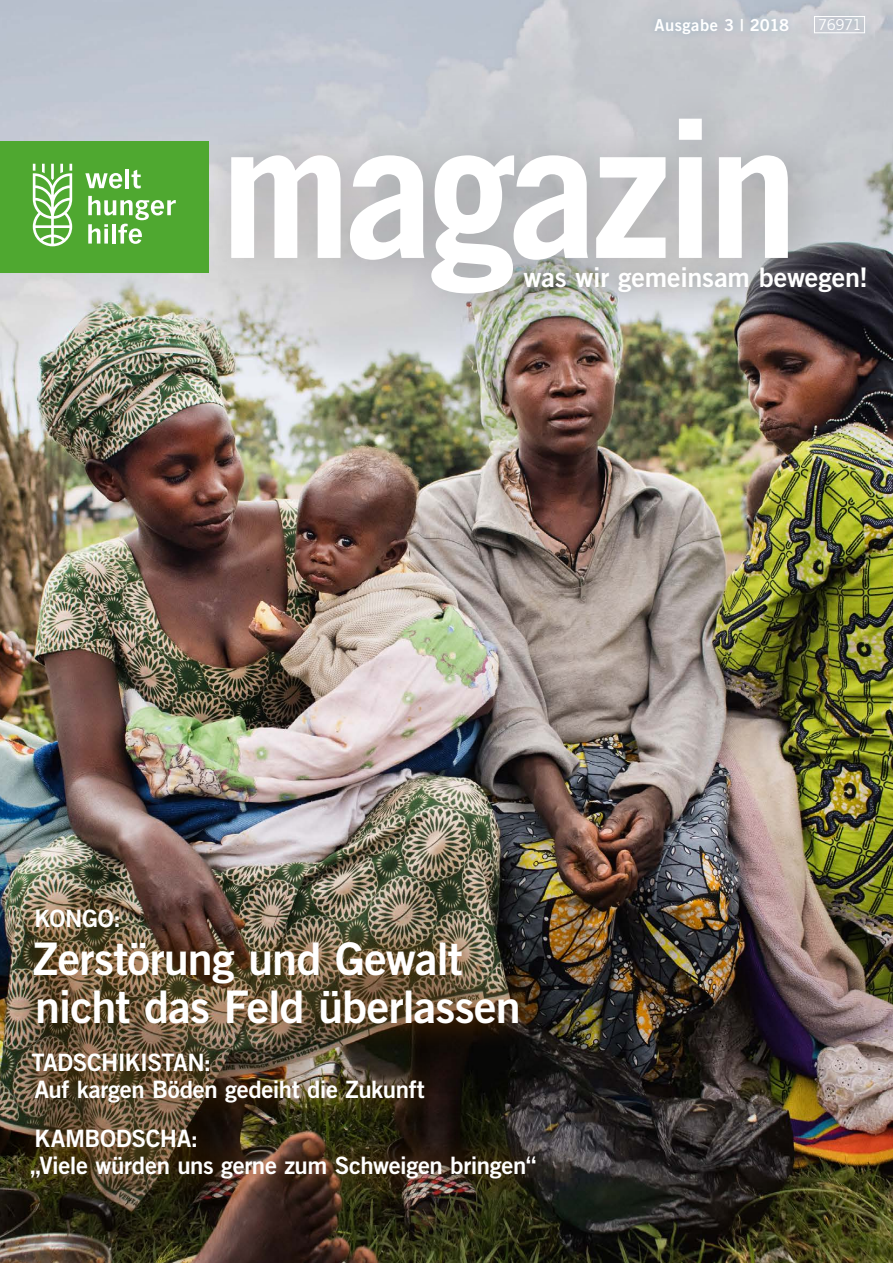
<style>
.page{position:relative;width:893px;height:1263px;background:#fff}
.page>*{position:absolute;margin:0;border:0;box-sizing:border-box;transform-origin:0 0}
.t1{font:700 185.25px "Trade Gothic LT";letter-spacing:-.04em;color:#fff}
.t2{font:45px/48px "Trade Gothic LT Bold Two";letter-spacing:-.02em;color:#fff}
.t3{font:27px "Trade Gothic LT Bold Two";letter-spacing:-.01em;color:#fff}
.t4{font:24px/27px "Trade Gothic LT Bold Two";letter-spacing:-.015em;color:#fff}
.t5{font:16.5px "Trade Gothic LT Bold Two";letter-spacing:.03em;color:#fff}
.t6{font:15px "Trade Gothic LT";letter-spacing:-.04em;color:#fff}
</style>
<div class="page">
<img style="left:0;top:0;width:893px;height:1263px">
<div style="left:0;top:142px;width:209px;height:131px;background:#4fa830"></div>
<svg style="left:88px;top:196px;width:88px;height:48px"></svg>
<svg style="left:85px;top:173px;width:37px;height:15px"></svg>
<hr style="left:125px;top:169px;width:4px;height:19px;background:#fff">
<svg style="left:131px;top:170px;width:10px;height:18px"></svg>
<svg style="left:33px;top:164px;width:39px;height:82px"></svg>
<div style="left:646px;top:10px;width:151px;height:32px;background:#0061a1;opacity:.25"></div>
<div style="left:805px;top:7px;width:69px;height:35px;background:#cbced4"></div>
<div style="left:814px;top:16px;width:51px;height:17px;border:1px solid #fff"></div>
<div style="left:201px;top:85px;width:634px;height:251px;background:#878686;opacity:.6"></div>
<img style="left:5px;top:881px;width:556px;height:323px">
<div style="left:511px;top:254px;width:368px;height:52px;background:#878686;opacity:.6"></div>
<p class="t5" style="left:654px;top:15px;width:136px">Ausgabe 3 | 2018</p>
<p class="t6" style="left:818px;top:16px;width:45px">76971</p>
<h1 class="t1" style="left:220px;top:78px;width:580px">magazin</h1>
<p class="t3" style="left:524px;top:261px;width:346px">was wir gemeinsam bewegen!</p>
<p class="t4" style="left:35px;top:905px;width:88px">KONGO:</p>
<h2 class="t2" style="left:33px;top:934px;width:489px">Zerstörung und Gewalt nicht das Feld überlassen</h2>
<p class="t4" style="left:31px;top:1049px;width:395px">TADSCHIKISTAN:<br>Auf kargen Böden gedeiht die Zukunft</p>
<p class="t4" style="left:30px;top:1124px;width:508px">KAMBODSCHA:<br>„Viele würden uns gerne zum Schweigen bringen“</p>
</div>
